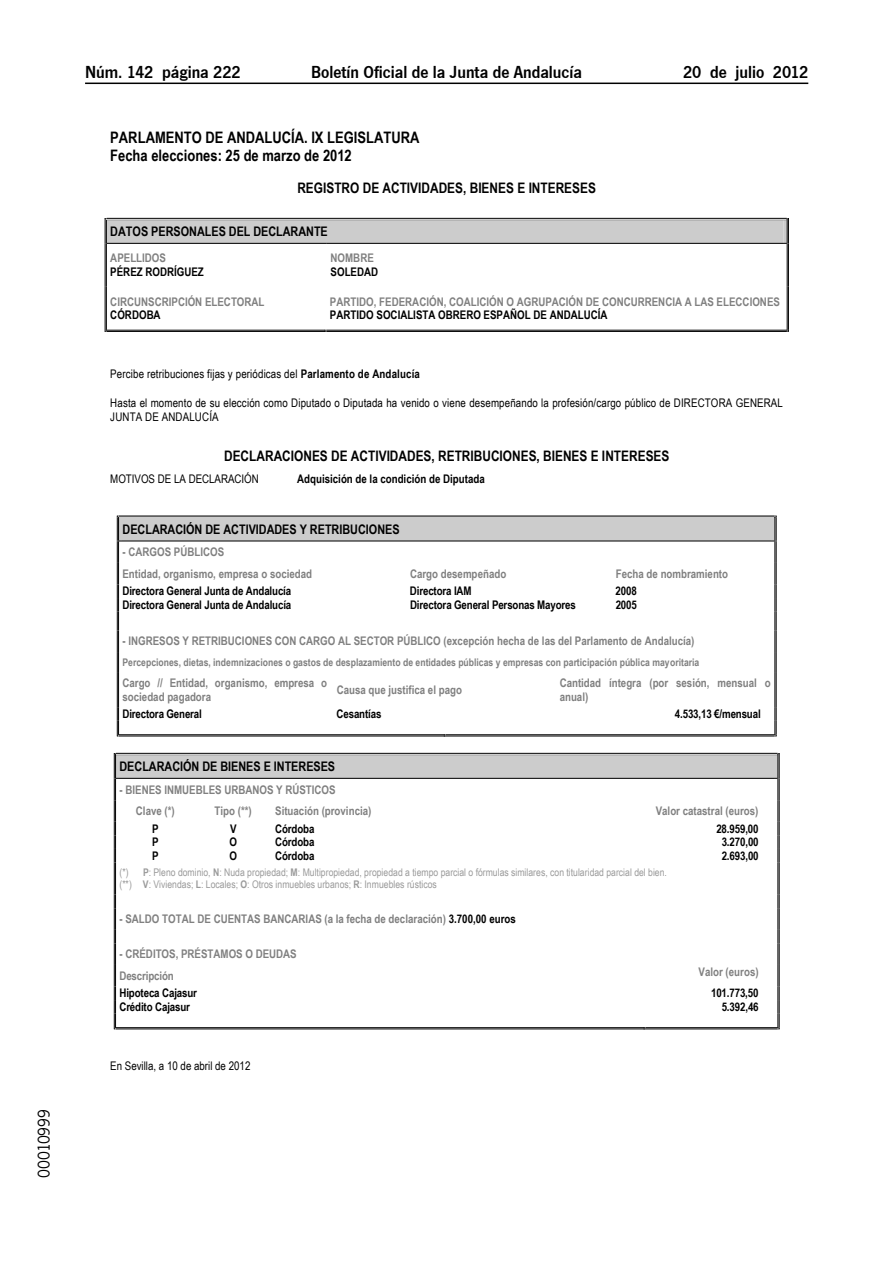
<style>
.page{position:relative;width:893px;height:1263px;background:#fff}
.page>*{position:absolute;margin:0;border:0;box-sizing:border-box;transform-origin:0 0}
.t1{font:600 18px "News Got T";color:#000;scale:.96 1}
.t2{font:18px "News Got T";color:#000}
.t3{font:700 15.75px/18.1px "Arial Narrow";color:#000}
.t4{font:700 14.4px "Arial Narrow";color:#000}
.t5{font:700 13.2px "Arial Narrow";color:#000}
.t6{font:700 11.85px/21.6px "Arial Narrow";color:#808080}
.t7{font:700 11.85px "Arial Narrow";letter-spacing:-.01em;color:#000}
.t8{font:11.85px/13.6px "Arial Narrow";letter-spacing:.01em;color:#000}
.t9{font:10.5px/12.1px "Arial Narrow";color:#9a9a9a}
.t10{font:700 10.5px "Arial Narrow";color:#808080}
.s1{font-weight:700}
.s2{color:#000}
</style>
<div class="page">
<hr style="left:85px;top:83px;width:723px;height:1px;background:#000">
<svg style="left:105px;top:218px;width:684px;height:26px;background:#bcbcbc"></svg>
<hr style="left:106px;top:244px;width:1px;height:43px;background:#000">
<hr style="left:105px;top:244px;width:1px;height:43px;background:#000">
<hr style="left:788px;top:244px;width:1px;height:43px;background:#000">
<hr style="left:786px;top:244px;width:1px;height:43px;background:#000">
<hr style="left:106px;top:287px;width:1px;height:43px;background:#000">
<hr style="left:105px;top:287px;width:1px;height:45px;background:#000">
<hr style="left:107px;top:331px;width:218px;height:1px;background:#000">
<hr style="left:107px;top:330px;width:218px;height:1px;background:#000">
<hr style="left:326px;top:331px;width:460px;height:1px;background:#000">
<hr style="left:326px;top:330px;width:460px;height:1px;background:#000">
<hr style="left:788px;top:287px;width:1px;height:43px;background:#000">
<hr style="left:786px;top:287px;width:1px;height:43px;background:#000">
<svg style="left:117px;top:516px;width:659px;height:156px"></svg>
<hr style="left:118px;top:672px;width:1px;height:35px;background:#000">
<hr style="left:117px;top:672px;width:1px;height:35px;background:#000">
<hr style="left:775px;top:672px;width:1px;height:35px;background:#000">
<hr style="left:774px;top:672px;width:1px;height:35px;background:#000">
<svg style="left:117px;top:707px;width:2px;height:30px"></svg>
<hr style="left:119px;top:736px;width:326px;height:1px;background:#000">
<hr style="left:119px;top:734px;width:326px;height:1px;background:#000">
<hr style="left:444px;top:736px;width:330px;height:1px;background:#000">
<hr style="left:445px;top:734px;width:329px;height:1px;background:#000">
<svg style="left:774px;top:707px;width:2px;height:30px"></svg>
<svg style="left:114px;top:753px;width:665px;height:110px"></svg>
<hr style="left:115px;top:863px;width:1px;height:32px;background:#000">
<hr style="left:114px;top:863px;width:1px;height:32px;background:#000">
<hr style="left:778px;top:863px;width:1px;height:32px;background:#000">
<hr style="left:777px;top:863px;width:1px;height:32px;background:#000">
<svg style="left:114px;top:895px;width:2px;height:135px"></svg>
<hr style="left:116px;top:1029px;width:528px;height:1px;background:#000">
<hr style="left:116px;top:1027px;width:528px;height:1px;background:#000">
<hr style="left:643px;top:1029px;width:134px;height:1px;background:#000">
<hr style="left:645px;top:1027px;width:132px;height:1px;background:#000">
<svg style="left:777px;top:895px;width:2px;height:135px"></svg>
<h1 class="t2" style="left:34px;top:1178px;width:70px;rotate:-90deg">00010999</h1>
<h1 class="t1" style="left:85px;top:62px;width:164px">Núm. 142 página 222</h1>
<h1 class="t1" style="left:311px;top:62px;width:283px">Boletín Oficial de la Junta de Andalucía</h1>
<h1 class="t1" style="left:683px;top:62px;width:132px">20 de julio 2012</h1>
<h2 class="t3" style="left:110px;top:127px;width:311px">PARLAMENTO DE ANDALUCÍA. IX LEGISLATURA<br>Fecha elecciones: 25 de marzo de 2012</h2>
<p class="t4" style="left:297px;top:177px;width:300px">REGISTRO DE ACTIVIDADES, BIENES E INTERESES</p>
<p class="t5" style="left:110px;top:222px;width:219px">DATOS PERSONALES DEL DECLARANTE</p>
<p class="t6" style="left:110px;top:247px;width:57px">APELLIDOS</p>
<p class="t7" style="left:110px;top:263px;width:95px">PÉREZ RODRÍGUEZ</p>
<p class="t6" style="left:330px;top:247px;width:45px">NOMBRE</p>
<p class="t7" style="left:330px;top:263px;width:49px">SOLEDAD</p>
<p class="t6" style="left:110px;top:290px;width:156px">CIRCUNSCRIPCIÓN ELECTORAL</p>
<p class="t7" style="left:110px;top:306px;width:52px">CÓRDOBA</p>
<p class="t6" style="left:330px;top:290px;width:451px">PARTIDO, FEDERACIÓN, COALICIÓN O AGRUPACIÓN DE CONCURRENCIA A LAS ELECCIONES</p>
<p class="t7" style="left:330px;top:306px;width:279px">PARTIDO SOCIALISTA OBRERO ESPAÑOL DE ANDALUCÍA</p>
<p class="t8" style="left:110px;top:366px;width:311px">Percibe retribuciones fijas y periódicas del <span class="s1">Parlamento de Andalucía</span></p>
<p class="t8" style="left:110px;top:396px;width:674px">Hasta el momento de su elección como Diputado o Diputada ha venido o viene desempeñando la profesión/cargo público de DIRECTORA GENERAL<br>JUNTA DE ANDALUCÍA</p>
<p class="t4" style="left:224px;top:445px;width:447px">DECLARACIONES DE ACTIVIDADES, RETRIBUCIONES, BIENES E INTERESES</p>
<p class="t8" style="left:110px;top:471px;width:150px">MOTIVOS DE LA DECLARACIÓN</p>
<p class="t7" style="left:297px;top:470px;width:189px">Adquisición de la condición de Diputada</p>
<p class="t5" style="left:122px;top:519px;width:278px">DECLARACIÓN DE ACTIVIDADES Y RETRIBUCIONES</p>
<p class="t6" style="left:122px;top:541px;width:191px">- CARGOS PÚBLICOS<br>Entidad, organismo, empresa o sociedad</p>
<p class="t6" style="left:410px;top:562px;width:98px">Cargo desempeñado</p>
<p class="t6" style="left:615px;top:562px;width:114px">Fecha de nombramiento</p>
<p class="t7" style="left:122px;top:582px;width:170px">Directora General Junta de Andalucía</p>
<p class="t7" style="left:410px;top:582px;width:63px">Directora IAM</p>
<p class="t7" style="left:615px;top:582px;width:23px">2008</p>
<p class="t7" style="left:122px;top:596px;width:170px">Directora General Junta de Andalucía</p>
<p class="t7" style="left:410px;top:596px;width:167px">Directora General Personas Mayores</p>
<p class="t7" style="left:615px;top:596px;width:23px">2005</p>
<p class="t6" style="left:122px;top:630px;width:573px">- INGRESOS Y RETRIBUCIONES CON CARGO AL SECTOR PÚBLICO (excepción hecha de las del Parlamento de Andalucía)</p>
<p class="t10" style="left:122px;top:654px;width:578px">Percepciones, dietas, indemnizaciones o gastos de desplazamiento de entidades públicas y empresas con participación pública mayoritaria</p>
<p class="t6" style="left:122px;top:675px;width:206px;line-height:13.6px">Cargo // Entidad, organismo, empresa o sociedad pagadora</p>
<p class="t6" style="left:337px;top:678px;width:127px">Causa que justifica el pago</p>
<p class="t6" style="left:559px;top:675px;width:212px;line-height:13.6px">Cantidad íntegra (por sesión, mensual o anual)</p>
<p class="t7" style="left:122px;top:705px;width:81px">Directora General</p>
<p class="t7" style="left:336px;top:705px;width:46px">Cesantías</p>
<p class="t7" style="left:675px;top:705px;width:87px">4.533,13 €/mensual</p>
<p class="t5" style="left:119px;top:757px;width:217px">DECLARACIÓN DE BIENES E INTERESES</p>
<p class="t6" style="left:136px;top:778px;width:201px;text-indent:-16px">- BIENES INMUEBLES URBANOS Y RÚSTICOS<br>Clave (*)</p>
<p class="t6" style="left:214px;top:800px;width:39px">Tipo (**)</p>
<p class="t6" style="left:275px;top:800px;width:98px">Situación (provincia)</p>
<p class="t6" style="left:655px;top:800px;width:104px">Valor catastral (euros)</p>
<p class="t7" style="left:152px;top:820px;width:8px">P</p>
<p class="t7" style="left:230px;top:820px;width:8px">V</p>
<p class="t7" style="left:275px;top:820px;width:41px">Córdoba</p>
<p class="t7" style="left:716px;top:820px;width:44px">28.959,00</p>
<p class="t7" style="left:152px;top:833px;width:8px">P</p>
<p class="t7" style="left:229px;top:833px;width:9px">O</p>
<p class="t7" style="left:275px;top:833px;width:41px">Córdoba</p>
<p class="t7" style="left:721px;top:833px;width:38px">3.270,00</p>
<p class="t7" style="left:152px;top:847px;width:8px">P</p>
<p class="t7" style="left:229px;top:847px;width:9px">O</p>
<p class="t7" style="left:275px;top:847px;width:41px">Córdoba</p>
<p class="t7" style="left:721px;top:847px;width:38px">2.693,00</p>
<p class="t9" style="left:119px;top:866px;width:549px;text-indent:23px"><span class="s1">P</span>: Pleno dominio, <span class="s1">N</span>: Nuda propiedad; <span class="s1">M</span>: Multipropiedad, propiedad a tiempo parcial o fórmulas similares, con titularidad parcial del bien. (**) <span class="s1">V</span>: Viviendas; <span class="s1">L</span>: Locales; <span class="s1">O</span>: Otros inmuebles urbanos; <span class="s1">R</span>: Inmuebles rústicos</p>
<p class="t6" style="left:119px;top:908px;width:398px">- SALDO TOTAL DE CUENTAS BANCARIAS (a la fecha de declaración) <span class="s2">3.700,00 euros</span></p>
<p class="t6" style="left:119px;top:943px;width:179px">- CRÉDITOS, PRÉSTAMOS O DEUDAS<br>Descripción</p>
<p class="t9" style="left:119px;top:866px;width:11px">(*)</p>
<p class="t6" style="left:698px;top:960px;width:62px">Valor (euros)</p>
<p class="t7" style="left:119px;top:984px;width:79px">Hipoteca Cajasur</p>
<p class="t7" style="left:711px;top:984px;width:49px">101.773,50</p>
<p class="t7" style="left:119px;top:998px;width:72px">Crédito Cajasur</p>
<p class="t7" style="left:721px;top:998px;width:38px">5.392,46</p>
<p class="t8" style="left:110px;top:1059px;width:142px">En Sevilla, a 10 de abril de 2012</p>
</div>
